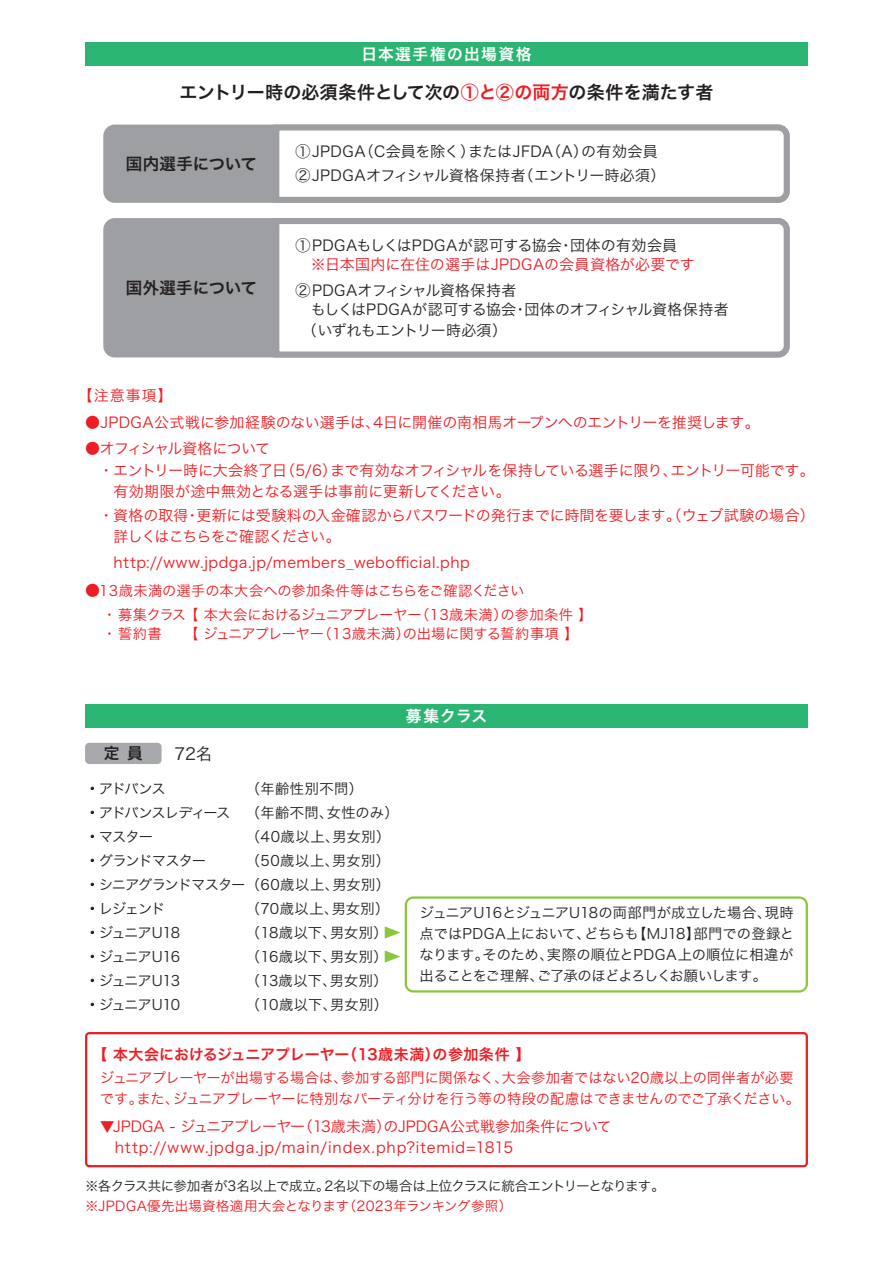
<style>
.page{position:relative;width:893px;height:1263px;background:#fff}
.page>*{position:absolute;margin:0;border:0;box-sizing:border-box;transform-origin:0 0}
.t1{font:18px "Hira Kaku Pro W6";color:#231f20}
.t2{font:16.5px "Hira Kaku Pro W6";letter-spacing:-.01em;color:#231f20}
.t3{font:16.5px "Hira Kaku Pro W3";letter-spacing:.005em;color:#231f20}
.t4{font:15.75px "Hira Kaku Pro W6";letter-spacing:.085em;color:#fff}
.t5{font:15.75px "Hira Kaku Pro W6";color:#231f20}
.t6{font:15px/21px "Hira Kaku Pro W3";letter-spacing:-.005em;color:#ee1d23}
.t7{font:15px/24px "Hira Kaku Pro W3";letter-spacing:.015em;color:#231f20}
.t8{font:15px/22.5px "Hira Kaku Pro W3";letter-spacing:-.035em;color:#ee1d23}
.t9{font:15px/25.5px "Hira Kaku Pro W3";letter-spacing:.03em;color:#ee1d23}
.t10{font:15px "Hira Kaku Pro W6";color:#ee1d23}
.t11{font:15px "Hira Kaku Pro W3";letter-spacing:.015em;color:#ee1d23}
.t12{font:15px "Hira Kaku Pro W3";letter-spacing:-.025em;color:#231f20}
.t13{font:14.25px/21px "Hira Kaku Pro W3";letter-spacing:-.01em;color:#ee1d23}
.t14{font:14.25px/21px "Hira Kaku Pro W3";letter-spacing:-.015em;color:#231f20;text-align:justify}
.t15{font:14.25px/24px "Hira Kaku Pro W3";letter-spacing:-.075em;color:#231f20}
.t16{font:14.25px "Hira Kaku Pro W3";letter-spacing:-.04em;color:#231f20}
.t17{font:14.25px "Hira Kaku Pro W3";letter-spacing:.01em;color:#231f20}
.t18{font:14.25px "Hira Kaku Pro W3";letter-spacing:.005em;color:#231f20}
.t19{font:14.25px "Hira Kaku Pro W3";letter-spacing:.025em;color:#231f20}
.t20{font:14.25px "Hira Kaku Pro W3";letter-spacing:.04em;color:#231f20}
.t21{font:14.25px "Hira Kaku Pro W3";letter-spacing:.035em;color:#231f20}
.t22{font:14.25px "Hira Kaku Pro W3";letter-spacing:.03em;color:#231f20}
.t23{font:13.5px "Hira Kaku Pro W3";letter-spacing:-.035em;color:#231f20}
.t24{font:13.5px "Hira Kaku Pro W3";letter-spacing:.015em;color:#ee1d23}
.s1{color:#ee1d23}
.s2{font-size:15px}
</style>
<div class="page">
<div style="left:85px;top:743px;width:77px;height:21px;background:#a8a9ad;border-radius:4px"></div>
<svg style="left:85px;top:1032px;width:723px;height:135px"></svg>
<div style="left:85px;top:43px;width:723px;height:23px;background:#2bb572"></div>
<div style="left:85px;top:704px;width:723px;height:24px;background:#2bb572"></div>
<div style="left:106px;top:128px;width:681px;height:72px;background:#9d9fa2;border-radius:9px"></div>
<div style="left:103px;top:125px;width:687px;height:78px;border:6px solid #9d9fa2;border-radius:9px"></div>
<svg style="left:270px;top:124px;width:520px;height:79px;background:#eee"></svg>
<div style="left:106px;top:221px;width:681px;height:133px;background:#9d9fa2;border-radius:9px"></div>
<div style="left:103px;top:218px;width:687px;height:139px;border:6px solid #9d9fa2;border-radius:9px"></div>
<svg style="left:270px;top:218px;width:520px;height:140px;background:#f3f3f4"></svg>
<svg style="left:384px;top:896px;width:424px;height:97px"></svg>
<p class="t4" style="left:361px;top:40px;width:172px">日本選手権の出場資格</p>
<p class="t1" style="left:180px;top:76px;width:535px">エントリー時の必須条件として次の<span class="s1">①と②の両方</span>の条件を満たす者</p>
<p class="t2" style="left:126px;top:149px;width:133px">国内選手について</p>
<p class="t7" style="left:296px;top:139px;width:372px">①JPDGA（C会員を除く）またはJFDA（A）の有効会員<br>②JPDGAオフィシャル資格保持者（エントリー時必須）</p>
<p class="t2" style="left:126px;top:273px;width:132px">国外選手について</p>
<p class="t7" style="left:295px;top:232px;width:383px">①PDGAもしくはPDGAが認可する協会・団体の有効会員</p>
<p class="t11" style="left:295px;top:251px;width:401px">　※日本国内に在住の選手はJPDGAの会員資格が必要です</p>
<p class="t7" style="left:295px;top:279px;width:435px;line-height:19.5px">②PDGAオフィシャル資格保持者<br>　もしくはPDGAが認可する協会・団体のオフィシャル資格保持者</p>
<p class="t12" style="left:294px;top:317px;width:215px">　（いずれもエントリー時必須）</p>
<p class="t6" style="left:78px;top:384px;width:97px">【注意事項】</p>
<p class="t6" style="left:85px;top:411px;width:676px">●JPDGA公式戦に参加経験のない選手は、4日に開催の南相馬オープンへのエントリーを推奨します。</p>
<p class="t8" style="left:99px;top:436px;width:717px;text-indent:-14px">●オフィシャル資格について<br>・エントリー時に大会終了日（5/6）まで有効なオフィシャルを保持している選手に限り、エントリー可能です。</p>
<p class="t6" style="left:99px;top:478px;width:717px;line-height:24px;text-indent:15px">有効期限が途中無効となる選手は事前に更新してください。<br>・資格の取得・更新には受験料の入金確認からパスワードの発行までに時間を要します。（ウェブ試験の場合）</p>
<p class="t9" style="left:114px;top:523px;width:358px">詳しくはこちらをご確認ください。http://www.jpdga.jp/members_webofficial.php</p>
<p class="t13" style="left:102px;top:578px;width:492px;line-height:23.5px;text-indent:-17px"><span class="s2">●</span>13歳未満の選手の本大会への参加条件等はこちらをご確認ください<br>・募集クラス【 本大会におけるジュニアプレーヤー（13歳未満）の参加条件 】</p>
<p class="t13" style="left:102px;top:622px;width:61px">・誓約書</p>
<p class="t13" style="left:184px;top:622px;width:396px">【 ジュニアプレーヤー（13歳未満）の出場に関する誓約事項 】</p>
<p class="t5" style="left:104px;top:739px;width:41px">定 員</p>
<p class="t3" style="left:174px;top:739px;width:39px">72名</p>
<p class="t14" style="left:246px;top:777px;width:119px">（年齢性別不問）</p>
<p class="t19" style="left:246px;top:800px;width:154px">（年齢不問、女性のみ）</p>
<p class="t20" style="left:246px;top:824px;width:146px">（40歳以上、男女別）</p>
<p class="t21" style="left:246px;top:848px;width:146px">（50歳以上、男女別）</p>
<p class="t16" style="left:85px;top:872px;width:306px">・シニアグランドマスター（60歳以上、男女別）</p>
<p class="t22" style="left:246px;top:896px;width:145px">（70歳以上、男女別）</p>
<p class="t17" style="left:246px;top:920px;width:144px">（18歳以下、男女別）</p>
<p class="t18" style="left:246px;top:944px;width:143px">（16歳以下、男女別）</p>
<p class="t18" style="left:246px;top:968px;width:143px">（13歳以下、男女別）</p>
<p class="t17" style="left:246px;top:992px;width:144px">（10歳以下、男女別）</p>
<p class="t15" style="left:85px;top:775px;width:147px">・アドバンス<br>・アドバンスレディース・マスター<br>・グランドマスター</p>
<p class="t15" style="left:85px;top:895px;width:97px">・レジェンド・ジュニアU18・ジュニアU16・ジュニアU13・ジュニアU10</p>
<p class="t4" style="left:406px;top:702px;width:83px">募集クラス</p>
<p class="t14" style="left:420px;top:901px;width:376px">ジュニアU16とジュニアU18の両部門が成立した場合、現時点ではPDGA上において、どちらも【MJ18】部門での登録となります。そのため、実際の順位とPDGA上の順位に相違が出ることをご理解、ご了承のほどよろしくお願いします。</p>
<p class="t3" style="left:489px;top:934px;width:168px">保護監督者は同伴のみ</p>
<p class="t10" style="left:92px;top:1041px;width:439px">【 本大会におけるジュニアプレーヤー（13歳未満）の参加条件 】</p>
<p class="t13" style="left:100px;top:1066px;width:702px">ジュニアプレーヤーが出場する場合は、参加する部門に関係なく、大会参加者ではない20歳以上の同伴者が必要です。また、ジュニアプレーヤーに特別なパーティ分けを行う等の特段の配慮はできませんのでご了承ください。</p>
<p class="t6" style="left:115px;top:1115px;width:498px;text-indent:-15px">▼JPDGA - ジュニアプレーヤー（13歳未満）のJPDGA公式戦参加条件についてhttp://www.jpdga.jp/main/index.php?itemid=1815</p>
<p class="t23" style="left:85px;top:1174px;width:581px">※各クラス共に参加者が3名以上で成立。2名以下の場合は上位クラスに統合エントリーとなります。</p>
<p class="t24" style="left:85px;top:1193px;width:429px">※JPDGA優先出場資格適用大会となります（2023年ランキング参照）</p>
</div>
